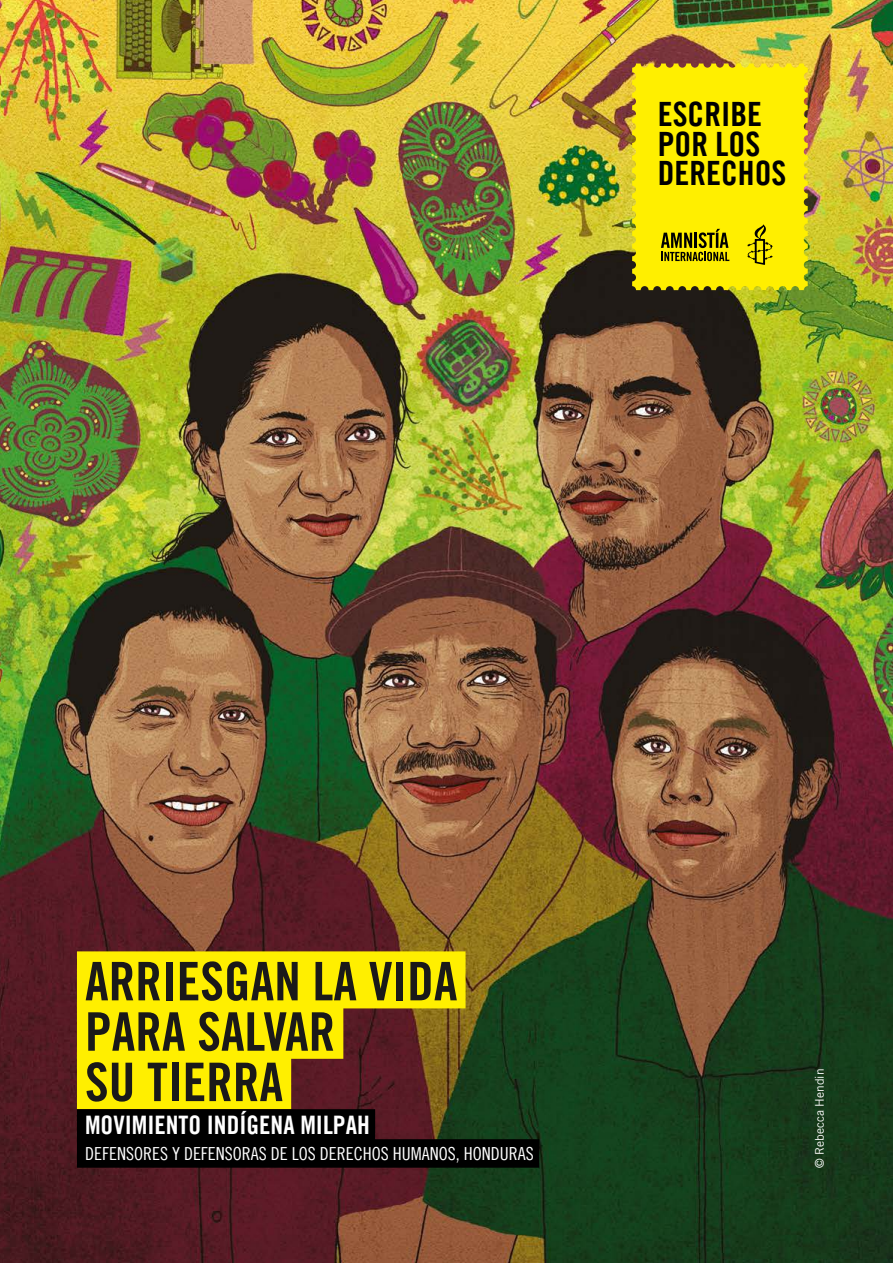
<style>
.page{position:relative;width:893px;height:1263px;background:#fff}
.page>*{position:absolute;margin:0;border:0;box-sizing:border-box;transform-origin:0 0}
._01_Headerline_-_FRO{font:53.25px "Amnesty Trade Gothic Bd Cn 20";color:#1a1919}
.t1{font:33.6px/29.7px "Amnesty Trade Gothic Bd Cn 20";color:#000}
._02_Name_-_FRONT{font:25.5px "Amnesty Trade Gothic Bd Cn 20";color:#fff}
._02_Country_-_FRONT{font:18px "Amnesty Trade Gothic Cn 18";color:#fff}
.t2{font:12px "Amnesty Trade Gothic";color:#fff}
</style>
<div class="page">
<img style="left:0;top:0;width:893px;height:1263px">
<svg style="left:632px;top:64px;width:176px;height:226px;background:#f2e301"></svg>
<div style="left:77px;top:951px;width:389px;height:57px;background:#ffef00"></div>
<div style="left:77px;top:1002px;width:266px;height:57px;background:#ffef00"></div>
<div style="left:77px;top:1052px;width:214px;height:57px;background:#ffef00"></div>
<div style="left:77px;top:1109px;width:298px;height:33px;background:#000"></div>
<div style="left:77px;top:1139px;width:462px;height:29px;background:#000"></div>
<h2 class="t1" style="left:658px;top:99px;width:130px">ESCRIBE<br>POR LOS<br>DERECHOS</h2>
<p class="_01_Headerline_-_FRO" style="left:85px;top:949px;width:374px">ARRIESGAN LA VIDA</p>
<p class="_01_Headerline_-_FRO" style="left:85px;top:999px;width:252px">PARA SALVAR</p>
<p class="_01_Headerline_-_FRO" style="left:85px;top:1050px;width:200px">SU TIERRA</p>
<p class="_02_Name_-_FRONT" style="left:85px;top:1109px;width:286px">MOVIMIENTO INDÍGENA MILPAH</p>
<p class="_02_Country_-_FRONT" style="left:85px;top:1142px;width:450px">DEFENSORES Y DEFENSORAS DE LOS DERECHOS HUMANOS, HONDURAS</p>
<p class="t2" style="left:812px;top:1168px;width:101px;rotate:-90deg">© Rebecca Hendin</p>
</div>
